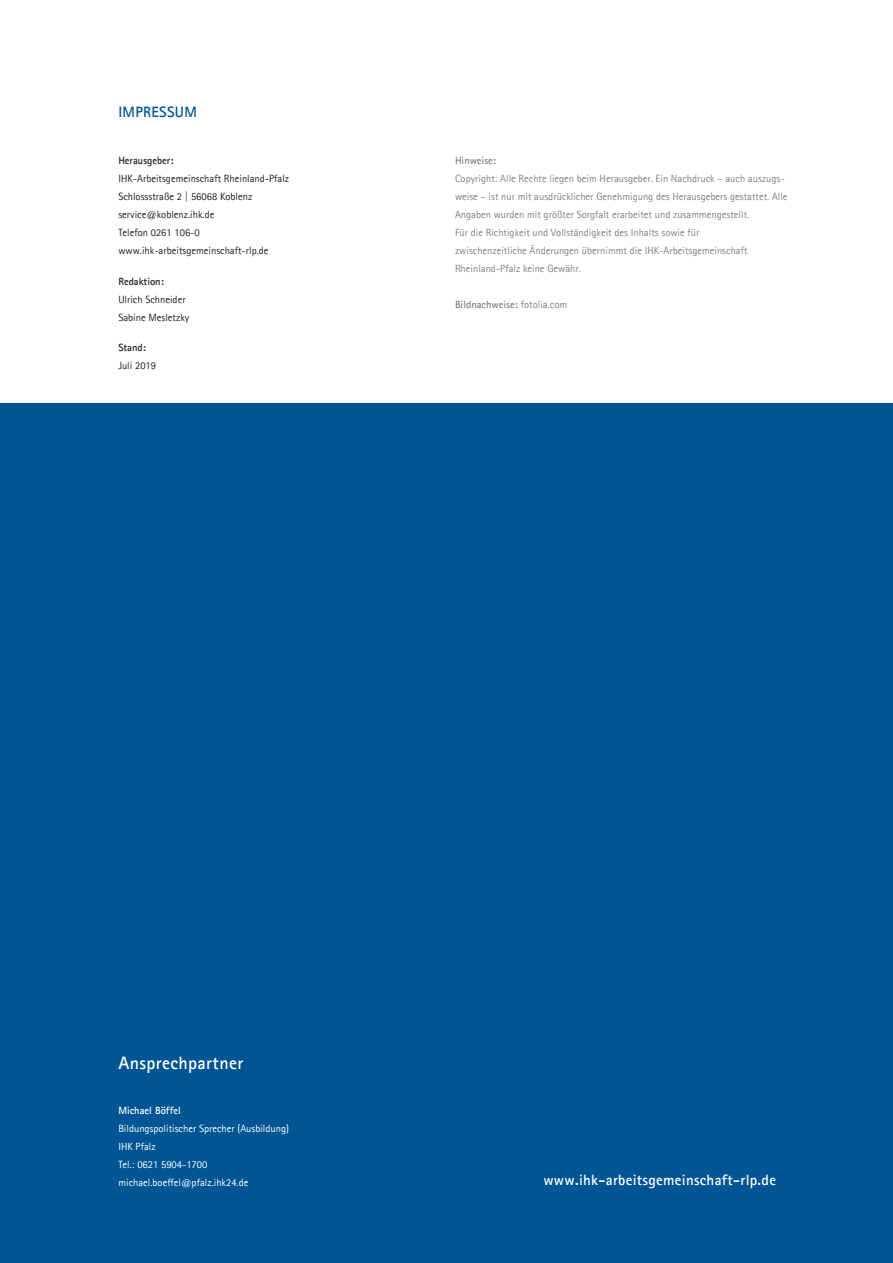
<style>
.page{position:relative;width:893px;height:1263px;background:#fff}
.page>*{position:absolute;margin:0;border:0;box-sizing:border-box;transform-origin:0 0}
.t1{font:700 18px "Agfa Rotis Sans Serif";letter-spacing:.02em;color:#fff}
.t2{font:700 15px "Agfa Rotis Sans Serif";letter-spacing:.02em;color:#fff}
.t3{font:700 15px "Agfa Rotis Sans Serif";letter-spacing:.02em;color:#005595}
.t4{font:10.5px/18px "Agfa Rotis Sans Serif";color:#808285}
.t5{font:10.5px/18px "Agfa Rotis Sans Serif";color:#231f20}
.t6{font:10.5px/18px "Agfa Rotis Sans Serif";color:#fff}
.t7{font:700 10.5px "Agfa Rotis Sans Serif";color:#808285}
.t8{font:700 10.5px "Agfa Rotis Sans Serif";color:#231f20}
.t9{font:700 10.5px "Agfa Rotis Sans Serif";color:#fff}
.s1{font-weight:400}
</style>
<div class="page">
<div style="left:0;top:404px;width:893px;height:859px;background:#005595"></div>
<h2 class="t3" style="left:118px;top:102px;width:80px">IMpRESSUM</h2>
<p class="t8" style="left:118px;top:154px;width:57px">Herausgeber:</p>
<p class="t5" style="left:118px;top:170px;width:172px">IHK-Arbeitsgemeinschaft Rheinland-Pfalz<br>Schlossstraße 2 | 56068 Koblenz service@koblenz.ihk.de</p>
<p class="t5" style="left:118px;top:224px;width:83px">Telefon 0261 106-0</p>
<p class="t5" style="left:118px;top:242px;width:152px">www.ihk-arbeitsgemeinschaft-rlp.de</p>
<p class="t8" style="left:118px;top:274px;width:47px">Redaktion:</p>
<p class="t5" style="left:118px;top:290px;width:69px">Ulrich Schneider</p>
<p class="t5" style="left:118px;top:308px;width:72px">Sabine Mesletzky</p>
<p class="t8" style="left:118px;top:341px;width:29px">Stand:</p>
<p class="t5" style="left:118px;top:356px;width:39px">Juli 2019</p>
<p class="t7" style="left:455px;top:154px;width:43px">Hinweise:</p>
<p class="t4" style="left:455px;top:170px;width:334px">Copyright: Alle Rechte liegen beim Herausgeber. Ein Nachdruck – auch auszugs&shy;weise – ist nur mit ausdrücklicher Genehmigung des Herausgebers gestattet. Alle Angaben wurden mit größter Sorgfalt erarbeitet und zusammengestellt.<br>Für die Richtigkeit und Vollständigkeit des Inhalts sowie für<br>zwischenzeitliche Änderungen übernimmt die IHK-Arbeitsgemeinschaft Rheinland-Pfalz keine Gewähr.</p>
<p class="t7" style="left:455px;top:298px;width:114px">Bildnachweise: <span class="s1">fotolia.com</span></p>
<h1 class="t1" style="left:118px;top:1051px;width:127px">Ansprechpartner</h1>
<p class="t9" style="left:118px;top:1104px;width:64px">Michael Böffel</p>
<p class="t6" style="left:118px;top:1120px;width:172px">Bildungspolitischer Sprecher (Ausbildung)<br>IHK Pfalz</p>
<p class="t6" style="left:118px;top:1156px;width:132px">Tel.: 0621 5904-1700 michael.boeffel@pfalz.ihk24.de</p>
<h2 class="t2" style="left:543px;top:1170px;width:234px">www.ihk-arbeitsgemeinschaft-rlp.de</h2>
</div>
